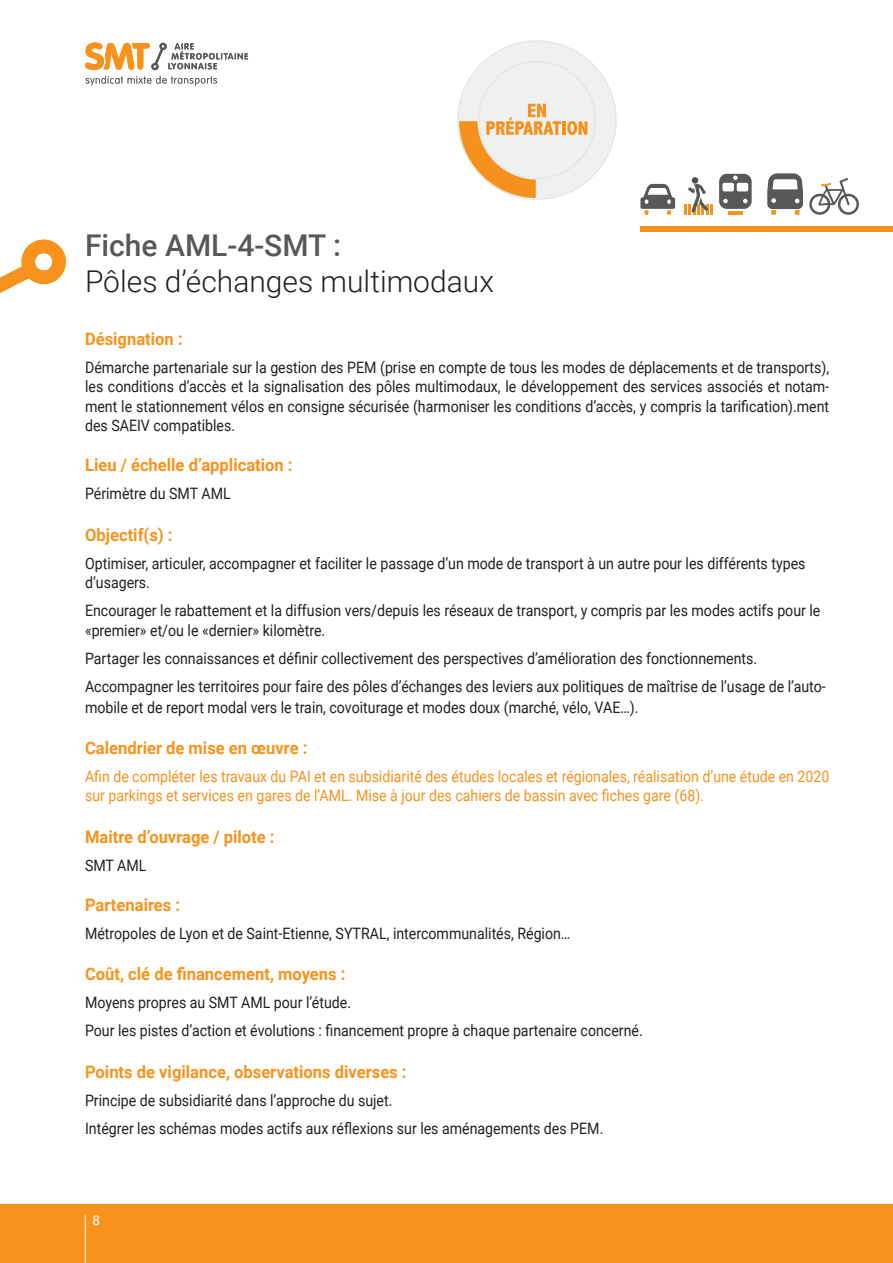
<style>
.page{position:relative;width:893px;height:1263px;background:#fff}
.page>*{position:absolute;margin:0;border:0;box-sizing:border-box;transform-origin:0 0}
.t1{font:300 30px "Roboto";color:#231f20}
.t2{font:500 30px "Roboto";color:#57585a}
.t3{font:700 17.25px "Roboto";color:#f7931d;scale:.96 1}
.t4{font:15.75px/19.5px "Roboto";color:#231f20;scale:.9 1}
.t5{font:15.75px/19.5px "Roboto";color:#f6911e;scale:.9 1}
.t6{font:13.5px "Roboto";color:#fff}
</style>
<div class="page">
<div style="left:0;top:1204px;width:893px;height:59px;background:#f7931d"></div>
<svg style="left:85px;top:42px;width:163px;height:44px"></svg>
<hr style="left:85px;top:1215px;width:1px;height:48px;background:#fff">
<svg style="left:0;top:239px;width:66px;height:54px"></svg>
<div style="left:640px;top:226px;width:253px;height:6px;background:#f7931d"></div>
<svg style="left:640px;top:184px;width:35px;height:31px"></svg>
<svg style="left:719px;top:174px;width:33px;height:35px"></svg>
<hr style="left:728px;top:212px;width:15px;height:3px;background:#f7931d">
<svg style="left:685px;top:177px;width:27px;height:38px"></svg>
<svg style="left:767px;top:173px;width:92px;height:42px"></svg>
<svg style="left:457px;top:40px;width:160px;height:160px"></svg>
<h1 class="t2" style="left:85px;top:224px;width:257px">Fiche AML-4-SMT :</h1>
<h1 class="t1" style="left:85px;top:260px;width:410px">Pôles d’échanges multimodaux</h1>
<p class="t3" style="left:85px;top:326px;width:103px">Désignation :</p>
<p class="t4" style="left:85px;top:357px;width:828px;text-align:justify">Démarche partenariale sur la gestion des PEM (prise en compte de tous les modes de déplacements et de transports), les conditions d’accès et la signalisation des pôles multimodaux, le développement des services associés et notam&shy;ment le stationnement vélos en consigne sécurisée (harmoniser les conditions d’accès, y compris la tarification).ment des SAEIV compatibles.</p>
<p class="t3" style="left:85px;top:453px;width:218px">Lieu / échelle d’application :</p>
<p class="t4" style="left:85px;top:483px;width:163px">Périmètre du SMT AML</p>
<p class="t3" style="left:85px;top:522px;width:93px">Objectif(s) :</p>
<p class="t4" style="left:85px;top:553px;width:802px">Optimiser, articuler, accompagner et faciliter le passage d’un mode de transport à un autre pour les différents types d’usagers.</p>
<p class="t4" style="left:85px;top:600px;width:819px">Encourager le rabattement et la diffusion vers/depuis les réseaux de transport, y compris par les modes actifs pour le «premier» et/ou le «dernier» kilomètre.</p>
<p class="t4" style="left:85px;top:644px;width:824px;line-height:28px">Partager les connaissances et définir collectivement des perspectives d’amélioration des fonctionnements.<br>Accompagner les territoires pour faire des pôles d’échanges des leviers aux politiques de maîtrise de l’usage de l’auto-</p>
<p class="t4" style="left:85px;top:696px;width:616px">mobile et de report modal vers le train, covoiturage et modes doux (marché, vélo, VAE…).</p>
<p class="t3" style="left:85px;top:736px;width:233px">Calendrier de mise en œuvre :</p>
<p class="t5" style="left:85px;top:766px;width:828px">Afin de compléter les travaux du PAI et en subsidiarité des études locales et régionales, réalisation d’une étude en 2020 sur parkings et services en gares de l’AML. Mise à jour des cahiers de bassin avec fiches gare (68).</p>
<p class="t3" style="left:85px;top:825px;width:199px">Maitre d’ouvrage / pilote :</p>
<p class="t4" style="left:85px;top:855px;width:70px">SMT AML</p>
<p class="t3" style="left:85px;top:893px;width:101px">Partenaires :</p>
<p class="t4" style="left:85px;top:923px;width:541px">Métropoles de Lyon et de Saint-Etienne, SYTRAL, intercommunalités, Région…</p>
<p class="t3" style="left:85px;top:962px;width:273px">Coût, clé de financement, moyens :</p>
<p class="t4" style="left:85px;top:988px;width:621px;line-height:28px">Moyens propres au SMT AML pour l’étude.<br>Pour les pistes d’action et évolutions : financement propre à chaque partenaire concerné.</p>
<p class="t3" style="left:85px;top:1060px;width:336px">Points de vigilance, observations diverses :</p>
<p class="t4" style="left:85px;top:1086px;width:577px;line-height:28px">Principe de subsidiarité dans l’approche du sujet.<br>Intégrer les schémas modes actifs aux réflexions sur les aménagements des PEM.</p>
<p class="t6" style="left:92px;top:1210px;width:9px">8</p>
</div>
